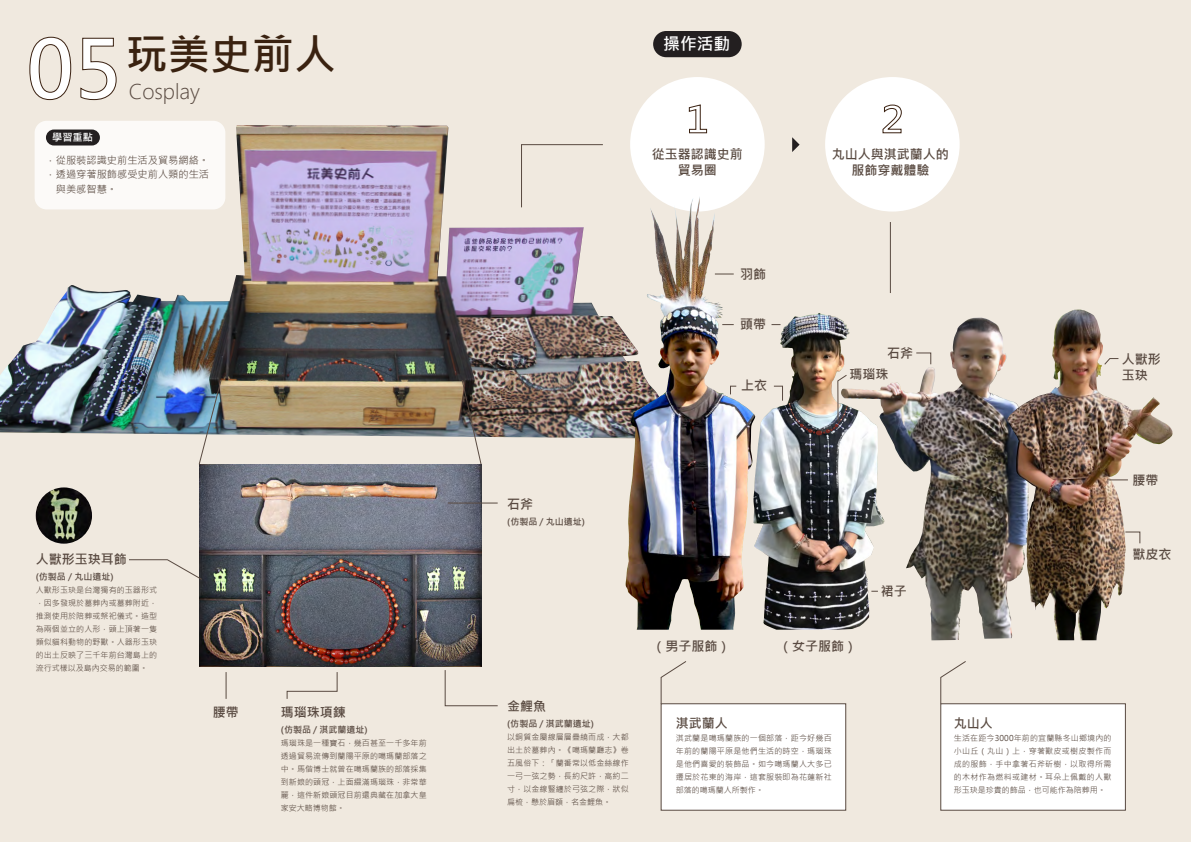
<style>
.page{position:relative;width:1191px;height:842px;background:#fff}
.page>*{position:absolute;margin:0;border:0;box-sizing:border-box;transform-origin:0 0}
.t1{font:700 79.7px "Microsoft Jheng Hei";color:#fff}
.t2{font:700 42px "Microsoft Jheng Hei";color:#3a2210}
.t3{font:300 20px "Microsoft Jheng Hei";color:#594a41}
.t4{font:700 16.8px "Microsoft Jheng Hei";color:#fff}
.t5{font:700 13px/16px "Microsoft Jheng Hei";color:#594a41;text-align:center}
.t6{font:10.2px/14.8px "Microsoft Jheng Hei";color:#594a41;text-align:justify}
.t7{font:700 10.2px "Microsoft Jheng Hei";color:#fff}
.t8{font:700 9px "Microsoft Jheng Hei";color:#594a41}
.t9{font:8px/13px "Microsoft Jheng Hei";letter-spacing:.015em;color:#594a41;text-align:justify}
</style>
<div class="page">
<div style="left:0;top:0;width:595px;height:842px;background:#f0e9df"></div>
<div style="left:595px;top:0;width:596px;height:842px;background:#f0e9df"></div>
<img style="left:0;top:125px;width:625px;height:314px">
<svg style="left:29px;top:37px;width:42px;height:63px"></svg>
<svg style="left:80px;top:38px;width:37px;height:62px"></svg>
<div style="left:35px;top:121px;width:190px;height:88px;background:#fcfaf8;border-radius:12px"></div>
<div style="left:46px;top:130px;width:54px;height:15px;background:#231f20;border-radius:8px"></div>
<div style="left:653px;top:31px;width:88px;height:26px;background:#231f20;border-radius:13px"></div>
<svg style="left:792px;top:137px;width:7px;height:15px"></svg>
<div style="left:630px;top:77px;width:134px;height:135px;background:#fff;border-radius:50%"></div>
<svg style="left:689px;top:104px;width:18px;height:29px"></svg>
<div style="left:825px;top:77px;width:134px;height:135px;background:#fff;border-radius:50%"></div>
<svg style="left:882px;top:105px;width:19px;height:28px"></svg>
<img style="left:36px;top:487px;width:56px;height:57px;border-radius:28px">
<img style="left:199px;top:464px;width:282px;height:202px">
<svg style="left:129px;top:559px;width:73px;height:21px"></svg>
<svg style="left:444px;top:670px;width:54px;height:36px"></svg>
<svg style="left:287px;top:672px;width:51px;height:27px"></svg>
<svg style="left:226px;top:672px;width:1px;height:27px"></svg>
<hr style="left:448px;top:503px;width:50px;height:1px;background:#594a41">
<svg style="left:521px;top:144px;width:82px;height:64px"></svg>
<img style="left:755px;top:313px;width:86px;height:317px">
<img style="left:625px;top:198px;width:130px;height:432px">
<svg style="left:730px;top:386px;width:7px;height:9px"></svg>
<div style="left:661px;top:703px;width:185px;height:107px;background:#fff;border:1px solid #594a41"></div>
<svg style="left:660px;top:661px;width:26px;height:43px"></svg>
<img style="left:841px;top:318px;width:166px;height:322px">
<svg style="left:915px;top:352px;width:16px;height:13px"></svg>
<img style="left:1007px;top:309px;width:165px;height:331px">
<svg style="left:1107px;top:480px;width:21px;height:1px"></svg>
<svg style="left:1124px;top:531px;width:16px;height:13px"></svg>
<div style="left:940px;top:703px;width:185px;height:107px;background:#fff;border:1px solid #594a41"></div>
<svg style="left:940px;top:661px;width:26px;height:43px"></svg>
<hr style="left:890px;top:222px;width:1px;height:71px;background:#594a41">
<svg style="left:199px;top:379px;width:23px;height:86px"></svg>
<svg style="left:461px;top:379px;width:20px;height:86px"></svg>
<img style="left:773px;top:374px;width:75px;height:61px">
<h1 class="t1" style="left:26px;top:19px;width:97px">05</h1>
<p class="t7" style="left:52px;top:131px;width:42px">學習重點</p>
<h2 class="t2" style="left:126px;top:28px;width:212px">玩美史前人</h2>
<h3 class="t3" style="left:129px;top:79px;width:73px">Cosplay</h3>
<p class="t6" style="left:46px;top:153px;width:165px">．從服裝認識史前生活及貿易網絡。．透過穿著服飾感受史前人類的生活　與美感智慧。</p>
<h3 class="t5" style="left:36px;top:551px;width:92px">人獸形玉玦耳飾</h3>
<p class="t8" style="left:36px;top:571px;width:79px">(仿製品 / 丸山遺址)</p>
<p class="t9" style="left:36px;top:584px;width:123px">人獸形玉玦是台灣獨有的玉器形式，因多發現於墓葬內或墓葬附近，推測使用於陪葬或祭祀儀式。造型為兩個並立的人形，頭上頂著一隻類似貓科動物的野獸。人器形玉玦的出土反映了三千年前台灣島上的流行式樣以及島內交易的範圍。</p>
<h3 class="t5" style="left:213px;top:704px;width:27px">腰帶</h3>
<h3 class="t5" style="left:281px;top:704px;width:66px">瑪瑙珠項鍊</h3>
<p class="t8" style="left:281px;top:724px;width:88px">(仿製品 / 淇武蘭遺址)</p>
<p class="t9" style="left:281px;top:737px;width:147px">瑪瑙珠是一種寶石，幾百甚至一千多年前透過貿易流傳到蘭陽平原的噶瑪蘭部落之中。馬偕博士就曾在噶瑪蘭族的部落採集到新娘的頭冠，上面綴滿瑪瑙珠，非常華麗，這件新娘頭冠目前還典藏在加拿大皇家安大略博物館。</p>
<h3 class="t4" style="left:663px;top:34px;width:69px">操作活動</h3>
<h3 class="t5" style="left:652px;top:146px;width:92px">從玉器認識史前貿易圈</h3>
<h3 class="t5" style="left:832px;top:146px;width:118px">丸山人與淇武蘭人的服飾穿戴體驗</h3>
<h3 class="t5" style="left:740px;top:266px;width:27px">羽飾</h3>
<h3 class="t5" style="left:740px;top:316px;width:27px">頭帶</h3>
<h3 class="t5" style="left:741px;top:377px;width:27px">上衣</h3>
<h3 class="t5" style="left:887px;top:345px;width:27px">石斧</h3>
<h3 class="t5" style="left:849px;top:366px;width:40px">瑪瑙珠</h3>
<h3 class="t5" style="left:507px;top:496px;width:27px">石斧</h3>
<p class="t8" style="left:507px;top:516px;width:79px">(仿製品 / 丸山遺址)</p>
<h3 class="t5" style="left:507px;top:699px;width:41px">金鯉魚</h3>
<p class="t8" style="left:507px;top:718px;width:88px">(仿製品 / 淇武蘭遺址)</p>
<p class="t9" style="left:507px;top:731px;width:123px">以銅質金屬線層層疊繞而成，大都出土於墓葬內。《噶瑪蘭廳志》卷五風俗下：「蘭番常以低金絲線作一弓一弦之勢，長約尺許，高約二寸，以金線豎纏於弓弦之際，狀似扁梳，懸於眉額，名金鯉魚。</p>
<h3 class="t5" style="left:652px;top:638px;width:79px">（男子服飾）</h3>
<h3 class="t5" style="left:779px;top:638px;width:79px">（女子服飾）</h3>
<h3 class="t5" style="left:676px;top:715px;width:53px">淇武蘭人</h3>
<p class="t9" style="left:676px;top:731px;width:157px">淇武蘭是噶瑪蘭族的一個部落，距今好幾百年前的蘭陽平原是他們生活的時空，瑪瑙珠是他們喜愛的裝飾品。如今噶瑪蘭人大多已遷居於花東的海岸，這套服裝即為花蓮新社部落的噶瑪蘭人所製作。</p>
<h3 class="t5" style="left:881px;top:583px;width:27px">裙子</h3>
<h3 class="t5" style="left:1121px;top:351px;width:40px;text-align:left">人獸形玉玦</h3>
<h3 class="t5" style="left:1132px;top:472px;width:27px">腰帶</h3>
<h3 class="t5" style="left:1132px;top:546px;width:40px">獸皮衣</h3>
<h3 class="t5" style="left:954px;top:715px;width:40px">丸山人</h3>
<p class="t9" style="left:954px;top:731px;width:159px">生活在距今3000年前的宜蘭縣冬山鄉境內的小山丘（丸山）上，穿著獸皮或樹皮製作而成的服飾，手中拿著石斧斫樹，以取得所需的木材作為燃料或建材。耳朵上佩戴的人獸形玉玦是珍貴的飾品，也可能作為陪葬用。</p>
</div>
